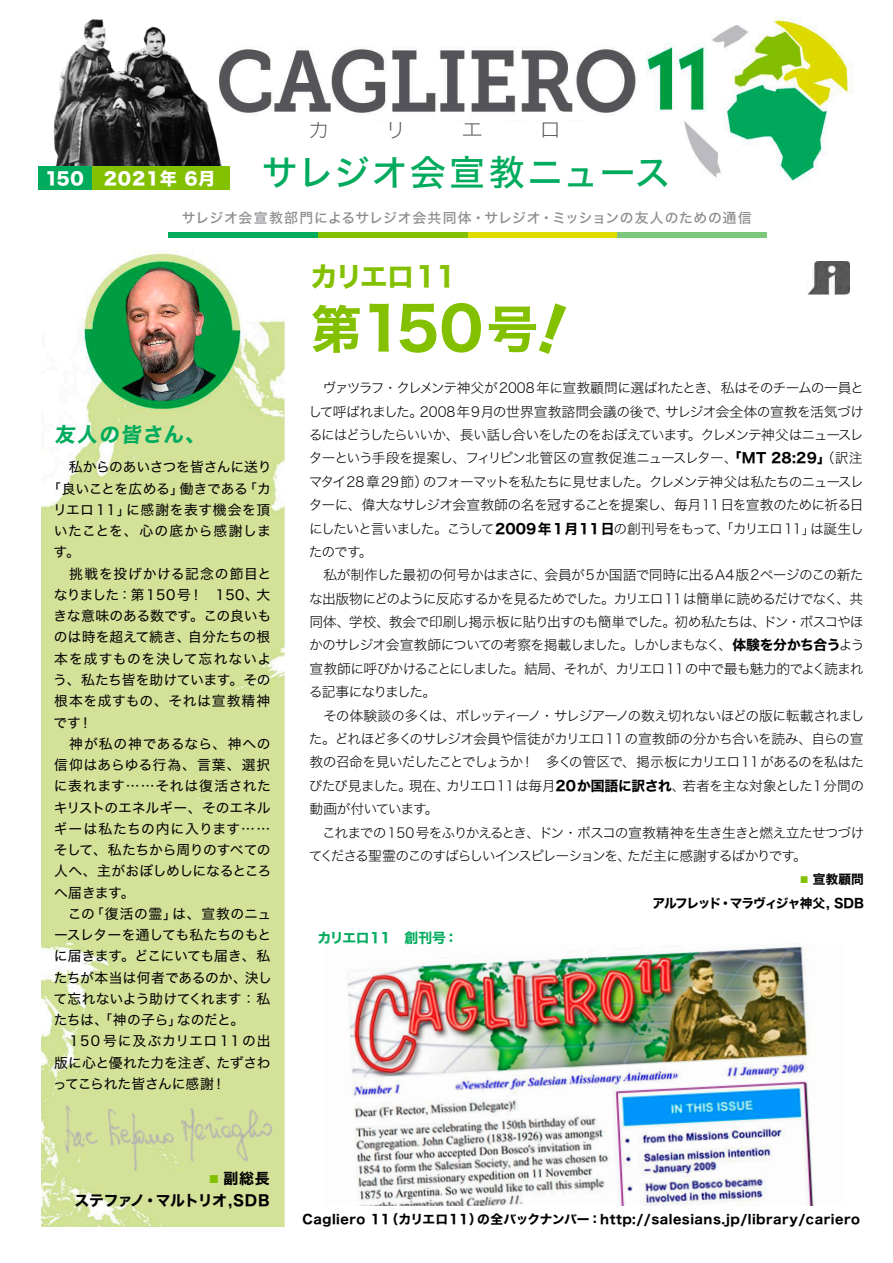
<style>
.page{position:relative;width:893px;height:1263px;background:#fff}
.page>*{position:absolute;margin:0;border:0;box-sizing:border-box;transform-origin:0 0}
.t1{font:58.65px "Hira Kaku Std N W7";color:#83c100}
.t2{font:35.85px "Hira Kaku Std N W5";letter-spacing:.04em;color:#00ab5d}
.t3{font:27.6px "Hira Kaku Std N W7";letter-spacing:-.035em;color:#83c100}
.t4{font:22.35px "Hira Kaku Std N W1";color:#545454}
.t5{font:20.25px "Hira Kaku Std N W7";color:#00ab5d}
.t6{font:17.25px "Hira Kaku Std N W8";letter-spacing:.05em;color:#fff}
.t7{font:14.85px/21.3px "Hira Kaku Std N W7";letter-spacing:-.035em;color:#000;text-align:right}
.t8{font:13.8px/23.4px "Hira Kaku Std N W2";letter-spacing:-.065em;color:#000}
.t9{font:13.8px "Hira Kaku Std N W4";letter-spacing:-.015em;color:#000}
.t10{font:13.8px "Hira Kaku Std N W4";letter-spacing:.005em;color:#000}
.t11{font:13.8px "Hira Kaku Std N W4";letter-spacing:-.02em;color:#000}
.t12{font:13.8px "Hira Kaku Std N W4";letter-spacing:.04em;color:#000}
.t13{font:13.8px "Hira Kaku Std N W4";letter-spacing:.06em;color:#000}
.t14{font:13.8px "Hira Kaku Std N W5";letter-spacing:.055em;color:#8b8c8f}
.t15{font:13.8px "Hira Kaku Std N W4";letter-spacing:.045em;color:#000}
.t16{font:13.8px "Hira Kaku Std N W4";letter-spacing:-.025em;color:#000}
.t17{font:13.8px "Hira Kaku Std N W4";letter-spacing:.035em;color:#000}
.t18{font:13.8px "Hira Kaku Std N W4";letter-spacing:.075em;color:#000}
.t19{font:13.8px "Hira Kaku Std N W4";letter-spacing:.05em;color:#000}
.t20{font:13.8px "Hira Kaku Std N W7";color:#00ab5d}
.t21{font:12.75px "Hira Kaku Std N W7";letter-spacing:.04em;color:#000}
.t22{font:12.75px/23.4px "Hira Kaku Std N W7";letter-spacing:-.075em;color:#000;text-align:right}
.s1{font-size:10.35px;color:#83c100}
.s2{font-size:51px}
.s3{font-family:"Hira Kaku Std N W7"}
.s4{font-size:9px;color:#83c100}
</style>
<div class="page">
<img style="left:42px;top:250px;width:243px;height:976px">
<img style="left:56px;top:1084px;width:227px;height:95px">
<img style="left:45px;top:19px;width:177px;height:148px">
<div style="left:38px;top:167px;width:54px;height:23px;background:#00ab5d"></div>
<div style="left:92px;top:167px;width:137px;height:23px;background:#83c100"></div>
<img style="left:808px;top:262px;width:41px;height:33px">
<div style="left:168px;top:233px;width:150px;height:5px;background:#00ab5d"></div>
<div style="left:318px;top:233px;width:150px;height:5px;background:#83c100"></div>
<div style="left:468px;top:233px;width:149px;height:5px;background:#e0dc00"></div>
<div style="left:617px;top:233px;width:150px;height:5px;background:#7bc87d"></div>
<img style="left:216px;top:38px;width:457px;height:84px">
<img style="left:675px;top:17px;width:178px;height:164px">
<img style="left:347px;top:946px;width:467px;height:260px">
<h3 class="t4" style="left:308px;top:113px;width:255px">カ　リ　エ　ロ</h3>
<h2 class="t2" style="left:262px;top:146px;width:410px">サレジオ会宣教ニュース</h2>
<p class="t6" style="left:45px;top:169px;width:172px">150 2021年 6月</p>
<p class="t14" style="left:182px;top:208px;width:572px">サレジオ会宣教部門によるサレジオ会共同体・サレジオ・ミッションの友人のための通信</p>
<h3 class="t5" style="left:55px;top:418px;width:155px">友人の皆さん、</h3>
<p class="t11" style="left:54px;top:457px;width:219px">　私からのあいさつを皆さんに送り</p>
<p class="t9" style="left:47px;top:478px;width:225px">「良いことを広める」働きである「カ</p>
<p class="t12" style="left:53px;top:499px;width:219px">リエロ11」に感謝を表す機会を頂</p>
<p class="t19" style="left:54px;top:520px;width:219px">いたことを、心の底から感謝しま</p>
<p class="t10" style="left:54px;top:542px;width:28px">す。</p>
<p class="t13" style="left:54px;top:563px;width:219px">　挑戦を投げかける記念の節目と</p>
<p class="t15" style="left:54px;top:584px;width:218px">なりました：第 150号！　150、大</p>
<p class="t10" style="left:54px;top:605px;width:219px">きな意味のある数です。この良いも</p>
<p class="t10" style="left:54px;top:627px;width:218px">のは時を超えて続き、自分たちの根</p>
<p class="t13" style="left:54px;top:648px;width:218px">本を成すものを決して忘れないよ</p>
<p class="t11" style="left:53px;top:669px;width:219px">う、私たち皆を助けています。その</p>
<p class="t12" style="left:54px;top:691px;width:218px">根本を成すもの、それは宣教精神</p>
<p class="t10" style="left:54px;top:712px;width:40px">です！</p>
<p class="t15" style="left:54px;top:733px;width:218px">　神が私の神であるなら、神への</p>
<p class="t17" style="left:54px;top:754px;width:218px">信仰はあらゆる行為、言葉、選択</p>
<p class="t12" style="left:54px;top:776px;width:219px">に表れます……それは復活された</p>
<p class="t10" style="left:54px;top:797px;width:218px">キリストのエネルギー、そのエネル</p>
<p class="t13" style="left:54px;top:818px;width:218px">ギーは私たちの内に入ります……</p>
<p class="t11" style="left:54px;top:839px;width:218px">そして、私たちから周りのすべての</p>
<p class="t16" style="left:54px;top:861px;width:218px">人へ、主がおぼしめしになるところ</p>
<p class="t10" style="left:54px;top:882px;width:82px">へ届きます。</p>
<p class="t17" style="left:54px;top:903px;width:219px">　この「復活の霊」は、宣教のニュ</p>
<p class="t9" style="left:54px;top:924px;width:219px">ースレターを通しても私たちのもと</p>
<p class="t16" style="left:54px;top:946px;width:218px">に届きます。どこにいても届き、私</p>
<p class="t10" style="left:54px;top:967px;width:220px">たちが本当は何者であるのか、決し</p>
<p class="t9" style="left:54px;top:988px;width:218px">て忘れないよう助けてくれます：私</p>
<p class="t9" style="left:54px;top:1009px;width:192px">たちは、「神の子ら」なのだと。</p>
<p class="t18" style="left:54px;top:1031px;width:218px">　150 号に及ぶカリエロ11の出</p>
<p class="t9" style="left:54px;top:1052px;width:218px">版に心と優れた力を注ぎ、たずさわ</p>
<p class="t9" style="left:53px;top:1073px;width:174px">ってこられた皆さんに感謝！</p>
<p class="t7" style="left:74px;top:1169px;width:197px"><span class="s1">■</span> 副総長<br>ステファノ・マルトリオ,SDB</p>
<h3 class="t3" style="left:310px;top:255px;width:148px">カリエロ11</h3>
<h1 class="t1" style="left:311px;top:282px;width:228px"><span class="s2">第</span>150<span class="s2">号</span></h1>
<p class="t8" style="left:308px;top:376px;width:557px">　ヴァツラフ・クレメンテ神父が2008 年に宣教顧問に選ばれたとき、私はそのチームの一員として呼ばれました。2008年9月の世界宣教諮問会議の後で、サレジオ会全体の宣教を活気づけるにはどうしたらいいか、長い話し合いをしたのをおぼえています。クレメンテ神父はニュースレターという手段を提案し、フィリピン北管区の宣教促進ニュースレター、<span class="s3">「MT 28:29」</span>（訳注マタイ28 章 29 節）のフォーマットを私たちに見せました。クレメンテ神父は私たちのニュースレターに、偉大なサレジオ会宣教師の名を冠することを提案し、毎月11日を宣教のために祈る日にしたいと言いました。こうして<span class="s3">2009 年 1月11日</span>の創刊号をもって、「カリエロ11」は誕生したのです。<br>　私が制作した最初の何号かはまさに、会員が5か国語で同時に出るA4版2ページのこの新たな出版物にどのように反応するかを見るためでした。カリエロ11は簡単に読めるだけでなく、共同体、学校、教会で印刷し掲示板に貼り出すのも簡単でした。初め私たちは、ドン・ボスコやほかのサレジオ会宣教師についての考察を掲載しました。しかしまもなく、<span class="s3">体験を分かち合う</span>よう宣教師に呼びかけることにしました。結局、それが、カリエロ11の中で最も魅力的でよく読まれる記事になりました。<br>　その体験談の多くは、ボレッティーノ・サレジアーノの数え切れないほどの版に転載されました。どれほど多くのサレジオ会員や信徒がカリエロ11の宣教師の分かち合いを読み、自らの宣教の召命を見いだしたことでしょうか！　多くの管区で、掲示板にカリエロ11があるのを私はたびたび見ました。現在、カリエロ11は毎月<span class="s3">20か国語に訳され</span>、若者を主な対象とした1分間の動画が付いています。<br>　これまでの150 号をふりかえるとき、ドン・ボスコの宣教精神を生き生きと燃え立たせつづけてくださる聖霊のこのすばらしいインスピレーションを、ただ主に感謝するばかりです。</p>
<p class="t22" style="left:652px;top:868px;width:213px"><span class="s4">■</span> 宣教顧問<br>アルフレッド・マラヴィジャ神父 , SDB</p>
<p class="t20" style="left:317px;top:927px;width:142px">カリエロ11　創刊号：</p>
<p class="t21" style="left:303px;top:1209px;width:559px">Cagliero 11（カリエロ11）の全バックナンバー：http://salesians.jp/library/cariero</p>
</div>
